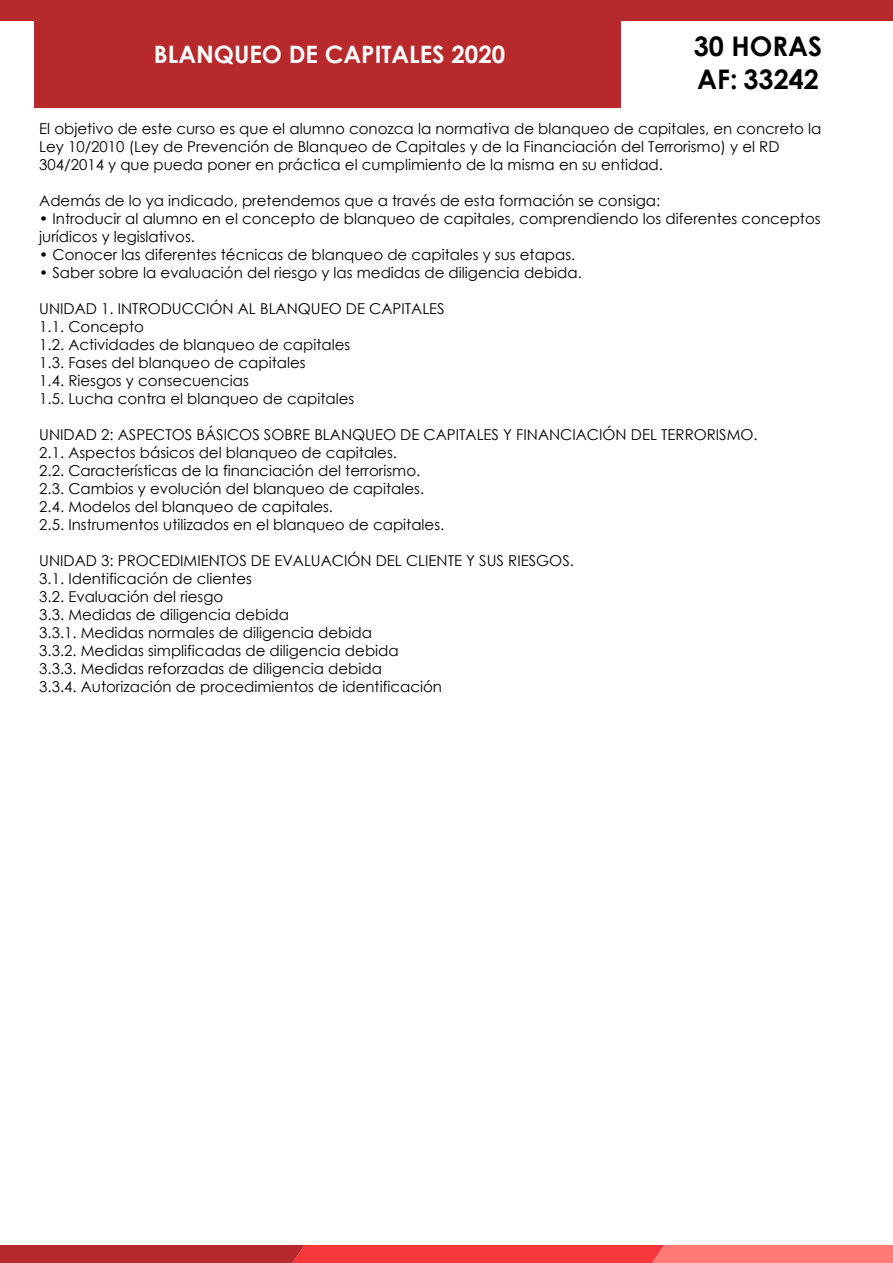
<style>
.page{position:relative;width:893px;height:1263px;background:#fff}
.page>*{position:absolute;margin:0;border:0;box-sizing:border-box;transform-origin:0 0}
.t1{font:700 27px/32.4px "Century Gothic";color:#000}
.t2{font:700 24px "Century Gothic";color:#fff}
.t3{font:15px/18px "Century Gothic";color:#000}
</style>
<div class="page">
<div style="left:0;top:0;width:893px;height:21px;background:#b7292b"></div>
<div style="left:34px;top:0;width:586px;height:107px;background:#b7292b"></div>
<svg style="left:0;top:1245px;width:893px;height:18px"></svg>
<h2 class="t2" style="left:154px;top:36px;width:353px">BLANQUEO DE CAPITALES 2020</h2>
<h1 class="t1" style="left:694px;top:29px;width:130px">30 HORAS<br>AF: 33242</h1>
<p class="t3" style="left:39px;top:119px;width:784px">El objetivo de este curso es que el alumno conozca la normativa de blanqueo de capitales, en concreto la<br>Ley 10/2010 (Ley de Prevención de Blanqueo de Capitales y de la Financiación del Terrorismo) y el RD<br>304/2014 y que pueda poner en práctica el cumplimiento de la misma en su entidad.</p>
<p class="t3" style="left:39px;top:191px;width:622px">Además de lo ya indicado, pretendemos que a través de esta formación se consiga:</p>
<p class="t3" style="left:39px;top:209px;width:783px">• Introducir al alumno en el concepto de blanqueo de capitales, comprendiendo los diferentes conceptos jurídicos y legislativos.</p>
<p class="t3" style="left:39px;top:245px;width:538px">• Conocer las diferentes técnicas de blanqueo de capitales y sus etapas.</p>
<p class="t3" style="left:39px;top:263px;width:544px">• Saber sobre la evaluación del riesgo y las medidas de diligencia debida.</p>
<p class="t3" style="left:39px;top:299px;width:407px">UNIDAD 1. INTRODUCCIÓN AL BLANQUEO DE CAPITALES 1.1. Concepto<br>1.2. Actividades de blanqueo de capitales<br>1.3. Fases del blanqueo de capitales<br>1.4. Riesgos y consecuencias<br>1.5. Lucha contra el blanqueo de capitales</p>
<p class="t3" style="left:39px;top:425px;width:720px">UNIDAD 2: ASPECTOS BÁSICOS SOBRE BLANQUEO DE CAPITALES Y FINANCIACIÓN DEL TERRORISMO.<br>2.1. Aspectos básicos del blanqueo de capitales.<br>2.2. Características de la financiación del terrorismo.<br>2.3. Cambios y evolución del blanqueo de capitales.<br>2.4. Modelos del blanqueo de capitales.<br>2.5. Instrumentos utilizados en el blanqueo de capitales.</p>
<p class="t3" style="left:39px;top:551px;width:536px">UNIDAD 3: PROCEDIMIENTOS DE EVALUACIÓN DEL CLIENTE Y SUS RIESGOS.<br>3.1. Identificación de clientes<br>3.2. Evaluación del riesgo<br>3.3. Medidas de diligencia debida<br>3.3.1. Medidas normales de diligencia debida<br>3.3.2. Medidas simplificadas de diligencia debida<br>3.3.3. Medidas reforzadas de diligencia debida<br>3.3.4. Autorización de procedimientos de identificación</p>
</div>
